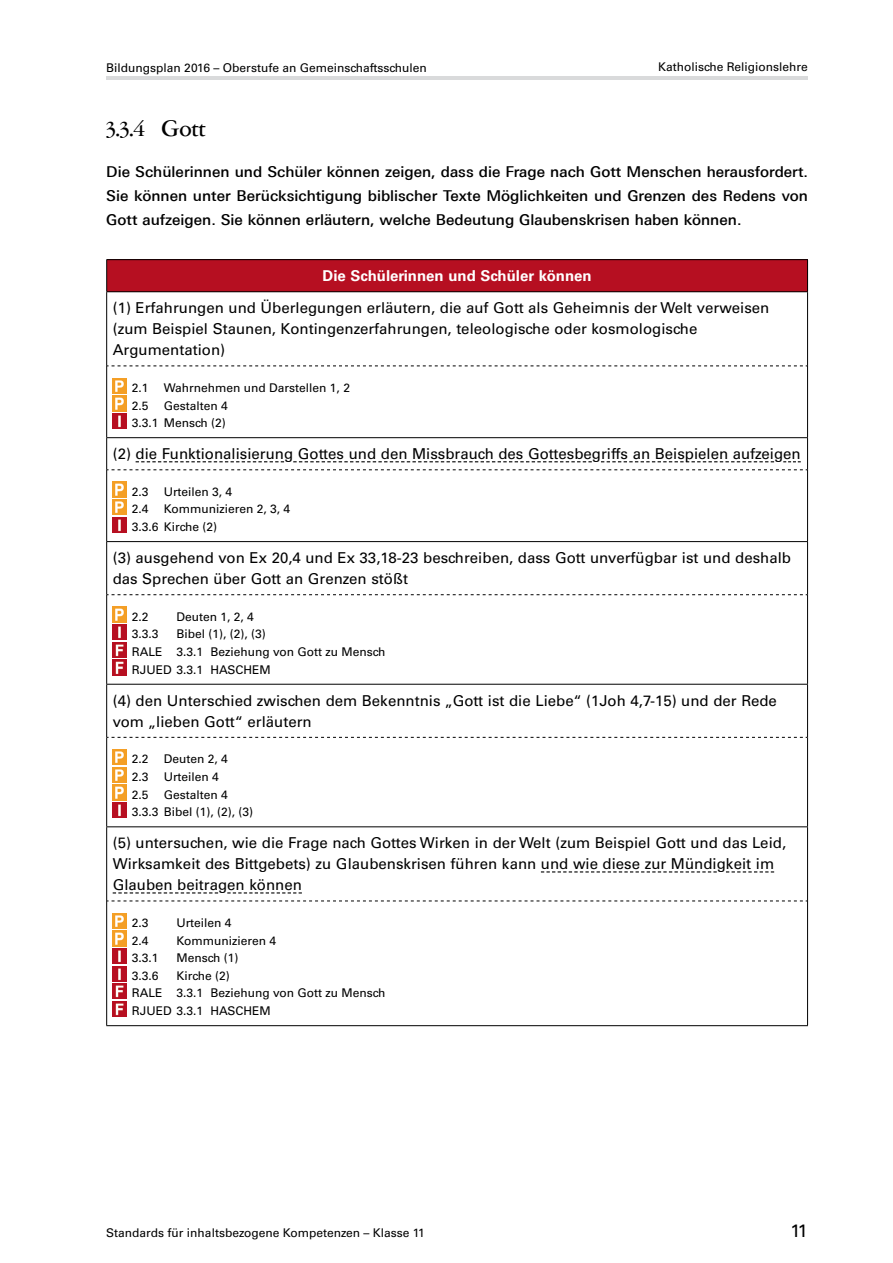
<style>
.page{position:relative;width:893px;height:1263px;background:#fff}
.page>*{position:absolute;margin:0;border:0;box-sizing:border-box;transform-origin:0 0}
.t1{font:500 25.5px "Garamont Amst SH";color:#000}
.t2{font:18px "Univers LT Std";color:#000}
.t3{font:15px/21px "Univers LT Std";color:#000}
.t4{font:500 15px/24px "Linotype Univers 530";color:#000;text-align:justify}
.t5{font:700 15px "Univers LT Std";color:#fff}
.t6{font:12px/17.7px "Univers LT Std";color:#000}
</style>
<div class="page">
<hr style="left:106px;top:77px;width:702px;height:3px;background:#d9dadb">
<div style="left:107px;top:260px;width:700px;height:32px;background:#b60f21"></div>
<hr style="left:106px;top:259px;width:702px;height:1px;background:#000">
<hr style="left:106px;top:260px;width:1px;height:31px;background:#000">
<hr style="left:807px;top:260px;width:1px;height:31px;background:#000">
<hr style="left:106px;top:291px;width:702px;height:1px;background:#000">
<hr style="left:106px;top:292px;width:1px;height:74px;background:#000">
<hr style="left:807px;top:292px;width:1px;height:74px;background:#000">
<svg style="left:107px;top:365px;width:700px;height:1px"></svg>
<hr style="left:106px;top:366px;width:1px;height:71px;background:#000">
<hr style="left:807px;top:366px;width:1px;height:71px;background:#000">
<hr style="left:106px;top:437px;width:702px;height:1px;background:#000">
<hr style="left:106px;top:438px;width:1px;height:32px;background:#000">
<hr style="left:807px;top:438px;width:1px;height:32px;background:#000">
<svg style="left:107px;top:469px;width:700px;height:1px"></svg>
<hr style="left:106px;top:470px;width:1px;height:71px;background:#000">
<hr style="left:807px;top:470px;width:1px;height:71px;background:#000">
<hr style="left:106px;top:541px;width:702px;height:1px;background:#000">
<hr style="left:106px;top:542px;width:1px;height:53px;background:#000">
<hr style="left:807px;top:542px;width:1px;height:53px;background:#000">
<svg style="left:107px;top:594px;width:700px;height:1px"></svg>
<hr style="left:106px;top:595px;width:1px;height:89px;background:#000">
<hr style="left:807px;top:595px;width:1px;height:89px;background:#000">
<hr style="left:106px;top:684px;width:702px;height:1px;background:#000">
<hr style="left:106px;top:685px;width:1px;height:52px;background:#000">
<hr style="left:807px;top:685px;width:1px;height:52px;background:#000">
<svg style="left:107px;top:737px;width:700px;height:1px"></svg>
<hr style="left:106px;top:737px;width:1px;height:89px;background:#000">
<hr style="left:807px;top:737px;width:1px;height:89px;background:#000">
<hr style="left:106px;top:826px;width:702px;height:1px;background:#000">
<hr style="left:106px;top:827px;width:1px;height:74px;background:#000">
<hr style="left:807px;top:827px;width:1px;height:74px;background:#000">
<svg style="left:107px;top:900px;width:700px;height:1px"></svg>
<hr style="left:106px;top:901px;width:1px;height:124px;background:#000">
<hr style="left:807px;top:901px;width:1px;height:124px;background:#000">
<hr style="left:106px;top:1025px;width:702px;height:1px;background:#000">
<img style="left:113px;top:378px;width:14px;height:15px">
<img style="left:113px;top:396px;width:14px;height:15px">
<img style="left:113px;top:413px;width:14px;height:16px">
<svg style="left:136px;top:461px;width:148px;height:1px"></svg>
<svg style="left:293px;top:461px;width:299px;height:1px"></svg>
<svg style="left:601px;top:461px;width:173px;height:1px"></svg>
<svg style="left:783px;top:461px;width:18px;height:1px"></svg>
<img style="left:113px;top:482px;width:14px;height:15px">
<img style="left:113px;top:500px;width:14px;height:15px">
<img style="left:113px;top:517px;width:14px;height:15px">
<img style="left:113px;top:607px;width:14px;height:15px">
<img style="left:113px;top:624px;width:14px;height:16px">
<img style="left:113px;top:642px;width:14px;height:15px">
<img style="left:113px;top:660px;width:14px;height:15px">
<img style="left:113px;top:749px;width:14px;height:16px">
<img style="left:113px;top:767px;width:14px;height:15px">
<img style="left:113px;top:785px;width:14px;height:15px">
<img style="left:113px;top:802px;width:14px;height:16px">
<svg style="left:541px;top:871px;width:176px;height:1px"></svg>
<svg style="left:726px;top:871px;width:48px;height:1px"></svg>
<svg style="left:113px;top:892px;width:105px;height:1px"></svg>
<svg style="left:227px;top:892px;width:75px;height:1px"></svg>
<img style="left:113px;top:913px;width:14px;height:15px">
<img style="left:113px;top:931px;width:14px;height:15px">
<img style="left:113px;top:948px;width:14px;height:16px">
<img style="left:113px;top:966px;width:14px;height:15px">
<img style="left:113px;top:983px;width:14px;height:16px">
<img style="left:113px;top:1001px;width:14px;height:15px">
<p class="t6" style="left:106px;top:59px;width:322px">Bildungsplan 2016 – Oberstufe an Gemeinschaftsschulen</p>
<p class="t6" style="left:658px;top:58px;width:151px">Katholische Religionslehre</p>
<h1 class="t1" style="left:106px;top:116px;width:101px">3.3.4 Gott</h1>
<p class="t4" style="left:106px;top:160px;width:703px">Die Schülerinnen und Schüler können zeigen, dass die Frage nach Gott Menschen herausfordert.<br>Sie können unter Berücksichtigung biblischer Texte Möglichkeiten und Grenzen des Redens von Gott aufzeigen. Sie können erläutern, welche Bedeutung Glaubenskrisen haben können.</p>
<p class="t5" style="left:323px;top:267px;width:271px">Die Schülerinnen und Schüler können</p>
<p class="t3" style="left:113px;top:297px;width:658px">(1) Erfahrungen und Überlegungen erläutern, die auf Gott als Geheimnis der Welt verweisen (zum Beispiel Staunen, Kontingenzerfahrungen, teleologische oder kosmologische<br>Argumentation)</p>
<p class="t6" style="left:132px;top:379px;width:18px">2.1</p>
<p class="t6" style="left:164px;top:379px;width:188px">Wahrnehmen und Darstellen 1, 2</p>
<p class="t6" style="left:132px;top:396px;width:18px">2.5</p>
<p class="t6" style="left:132px;top:397px;width:97px;text-align:right">Gestalten 4<br>3.3.1 Mensch (2)</p>
<p class="t3" style="left:113px;top:443px;width:690px">(2) die Funktionalisierung Gottes und den Missbrauch des Gottesbegriffs an Beispielen aufzeigen</p>
<p class="t6" style="left:132px;top:483px;width:18px">2.3</p>
<p class="t6" style="left:164px;top:483px;width:70px">Urteilen 3, 4</p>
<p class="t6" style="left:132px;top:500px;width:18px">2.4</p>
<p class="t6" style="left:132px;top:500px;width:160px;text-indent:32px">Kommunizieren 2, 3, 4<br>3.3.6 Kirche (2)</p>
<p class="t3" style="left:113px;top:547px;width:680px">(3) ausgehend von Ex 20,4 und Ex 33,18-23 beschreiben, dass Gott unverfügbar ist und deshalb das Sprechen über Gott an Grenzen stößt</p>
<p class="t6" style="left:132px;top:608px;width:18px">2.2</p>
<p class="t6" style="left:176px;top:608px;width:79px">Deuten 1, 2, 4</p>
<p class="t6" style="left:132px;top:625px;width:28px">3.3.3</p>
<p class="t6" style="left:132px;top:625px;width:255px;text-indent:45px">Bibel (1), (2), (3)<br>RALE 3.3.1 Beziehung von Gott zu Mensch<br>RJUED 3.3.1 HASCHEM</p>
<p class="t3" style="left:113px;top:690px;width:666px">(4) den Unterschied zwischen dem Bekenntnis „Gott ist die Liebe“ (1Joh 4,7-15) und der Rede vom „lieben Gott“ erläutern</p>
<p class="t6" style="left:132px;top:750px;width:18px">2.2</p>
<p class="t6" style="left:164px;top:750px;width:66px">Deuten 2, 4</p>
<p class="t6" style="left:132px;top:768px;width:18px">2.3</p>
<p class="t6" style="left:164px;top:768px;width:57px">Urteilen 4</p>
<p class="t6" style="left:132px;top:786px;width:18px">2.5</p>
<p class="t6" style="left:132px;top:786px;width:123px;text-align:center">Gestalten 4<br>3.3.3 Bibel (1), (2), (3)</p>
<p class="t3" style="left:113px;top:832px;width:675px">(5) untersuchen, wie die Frage nach Gottes Wirken in der Welt (zum Beispiel Gott und das Leid,<br>Wirksamkeit des Bittgebets) zu Glaubenskrisen führen kann und wie diese zur Mündigkeit im<br>Glauben beitragen können</p>
<p class="t6" style="left:132px;top:914px;width:18px">2.3</p>
<p class="t6" style="left:176px;top:914px;width:57px">Urteilen 4</p>
<p class="t6" style="left:132px;top:931px;width:18px">2.4</p>
<p class="t6" style="left:176px;top:931px;width:101px">Kommunizieren 4</p>
<p class="t6" style="left:132px;top:949px;width:28px">3.3.1</p>
<p class="t6" style="left:176px;top:949px;width:64px">Mensch (1)</p>
<p class="t6" style="left:132px;top:966px;width:28px">3.3.6</p>
<p class="t6" style="left:132px;top:966px;width:255px;text-indent:45px">Kirche (2)<br>RALE 3.3.1 Beziehung von Gott zu Mensch<br>RJUED 3.3.1 HASCHEM</p>
<p class="t6" style="left:106px;top:1224px;width:320px">Standards für inhaltsbezogene Kompetenzen – Klasse 11</p>
<p class="t2" style="left:790px;top:1220px;width:19px">11</p>
</div>
